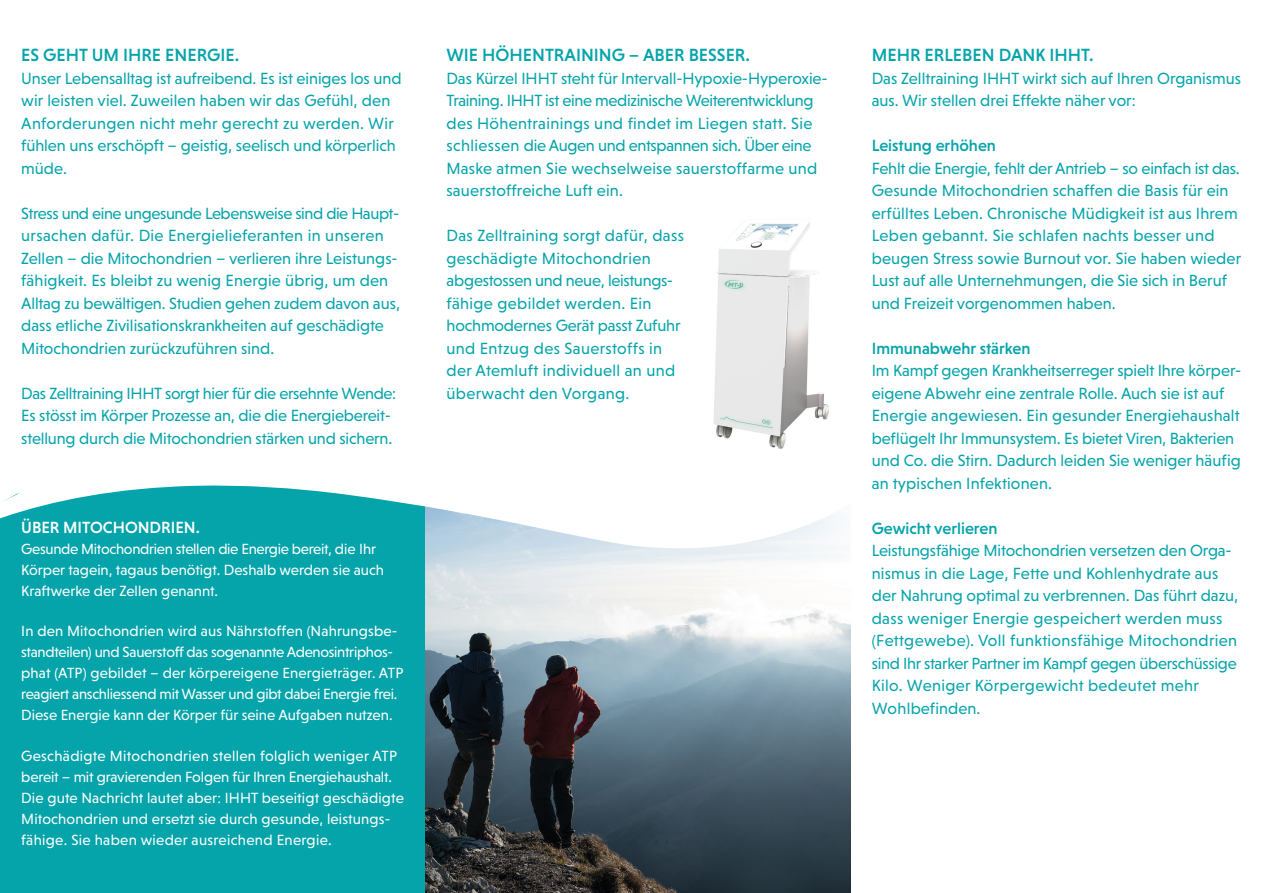
<style>
.page{position:relative;width:1263px;height:893px;background:#fff}
.page>*{position:absolute;margin:0;border:0;box-sizing:border-box;transform-origin:0 0}
.t1{font:500 18px "Niveau Grotesk";color:#05a4aa}
.t2{font:16.5px/22.5px "Niveau Grotesk";color:#05a4aa}
.t3{font:16.5px/22.5px "Niveau Grotesk";letter-spacing:.02em;color:#05a4aa}
.t4{font:500 16.5px "Niveau Grotesk";color:#05a4aa}
.t5{font:500 16.5px "Niveau Grotesk";color:#fff}
.t6{font:15px/21px "Niveau Grotesk";color:#fff}
</style>
<div class="page">
<div style="left:0;top:485px;width:425px;height:408px;background:#05a4aa"></div>
<img style="left:425px;top:579px;width:425px;height:314px">
<svg style="left:425px;top:566px;width:305px;height:13px"></svg>
<svg style="left:0;top:448px;width:841px;height:118px"></svg>
<img style="left:713px;top:222px;width:116px;height:226px">
<p class="t1" style="left:21px;top:45px;width:219px">ES GEHT UM IHRE ENERGIE.</p>
<p class="t2" style="left:21px;top:67px;width:382px">Unser Lebensalltag ist aufreibend. Es ist einiges los und wir leisten viel. Zuweilen haben wir das Gefühl, den Anforderungen nicht mehr gerecht zu werden. Wir fühlen uns erschöpft – geistig, seelisch und körperlich müde.</p>
<p class="t2" style="left:21px;top:202px;width:380px">Stress und eine ungesunde Lebensweise sind die Haupt&shy;ursachen dafür. Die Energielieferanten in unseren Zellen – die Mitochondrien – verlieren ihre Leistungs&shy;fähigkeit. Es bleibt zu wenig Energie übrig, um den Alltag zu bewältigen. Studien gehen zudem davon aus, dass etliche Zivilisationskrankheiten auf geschädigte Mitochondrien zurückzuführen sind.</p>
<p class="t2" style="left:21px;top:382px;width:376px">Das Zelltraining IHHT sorgt hier für die ersehnte Wende:<br>Es stösst im Körper Prozesse an, die die Energiebereit&shy;stellung durch die Mitochondrien stärken und sichern.</p>
<p class="t5" style="left:21px;top:518px;width:180px">ÜBER MITOCHONDRIEN.</p>
<p class="t6" style="left:21px;top:538px;width:364px">Gesunde Mitochondrien stellen die Energie bereit, die Ihr<br>Körper tagein, tagaus benötigt. Deshalb werden sie auch<br>Kraftwerke der Zellen genannt.</p>
<p class="t6" style="left:21px;top:620px;width:384px">In den Mitochondrien wird aus Nährstoffen (Nahrungsbe&shy;standteilen) und Sauerstoff das sogenannte Adenosintriphos&shy;phat (ATP) gebildet – der körpereigene Energieträger. ATP reagiert anschliessend mit Wasser und gibt dabei Energie frei.<br>Diese Energie kann der Körper für seine Aufgaben nutzen.</p>
<p class="t6" style="left:21px;top:745px;width:384px">Geschädigte Mitochondrien stellen folglich weniger ATP bereit – mit gravierenden Folgen für Ihren Energiehaushalt.<br>Die gute Nachricht lautet aber: IHHT beseitigt geschädigte Mitochondrien und ersetzt sie durch gesunde, leistungs&shy;fähige. Sie haben wieder ausreichend Energie.</p>
<p class="t1" style="left:446px;top:45px;width:305px">WIE HÖHENTRAINING – ABER BESSER.</p>
<p class="t2" style="left:446px;top:67px;width:383px">Das Kürzel IHHT steht für Intervall-Hypoxie-Hyperoxie-Training. IHHT ist eine medizinische Weiterentwicklung des Höhentrainings und findet im Liegen statt. Sie schliessen die Augen und entspannen sich. Über eine Maske atmen Sie wechselweise sauerstoffarme und sauerstoffreiche Luft ein.</p>
<p class="t3" style="left:446px;top:224px;width:239px">Das Zelltraining sorgt dafür, dass geschädigte Mitochondrien<br>ab gestossen und neue, leistungs&shy;fähige gebildet werden. Ein hochmodernes Gerät passt Zufuhr und Entzug des Sauerstoffs in der Atemluft individuell an und überwacht den Vorgang.</p>
<p class="t1" style="left:872px;top:45px;width:224px">MEHR ERLEBEN DANK IHHT.</p>
<p class="t2" style="left:872px;top:67px;width:371px">Das Zelltraining IHHT wirkt sich auf Ihren Organismus aus. Wir stellen drei Effekte näher vor:</p>
<p class="t4" style="left:872px;top:136px;width:126px">Leistung erhöhen</p>
<p class="t2" style="left:872px;top:157px;width:371px">Fehlt die Energie, fehlt der Antrieb – so einfach ist das.<br>Gesunde Mitochondrien schaffen die Basis für ein erfülltes Leben. Chronische Müdigkeit ist aus Ihrem Leben gebannt. Sie schlafen nachts besser und beugen Stress sowie Burnout vor. Sie haben wieder Lust auf alle Unternehmungen, die Sie sich in Beruf und Freizeit vorgenommen haben.</p>
<p class="t4" style="left:872px;top:339px;width:160px">Immunabwehr stärken</p>
<p class="t2" style="left:872px;top:359px;width:371px">Im Kampf gegen Krankheitserreger spielt Ihre körper&shy;eigene Abwehr eine zentrale Rolle. Auch sie ist auf Energie angewiesen. Ein gesunder Energiehaushalt beflügelt Ihr Immunsystem. Es bietet Viren, Bakterien und Co. die Stirn. Dadurch leiden Sie weniger häufig an typischen Infektionen.</p>
<p class="t4" style="left:872px;top:519px;width:127px">Gewicht verlieren</p>
<p class="t2" style="left:872px;top:539px;width:368px">Leistungsfähige Mitochondrien versetzen den Orga&shy;nismus in die Lage, Fette und Kohlenhydrate aus der Nahrung optimal zu verbrennen. Das führt dazu, dass weniger Energie gespeichert werden muss (Fettgewebe). Voll funktionsfähige Mitochondrien sind Ihr starker Partner im Kampf gegen überschüssige Kilo. Weniger Körpergewicht bedeutet mehr Wohlbefinden.</p>
</div>
